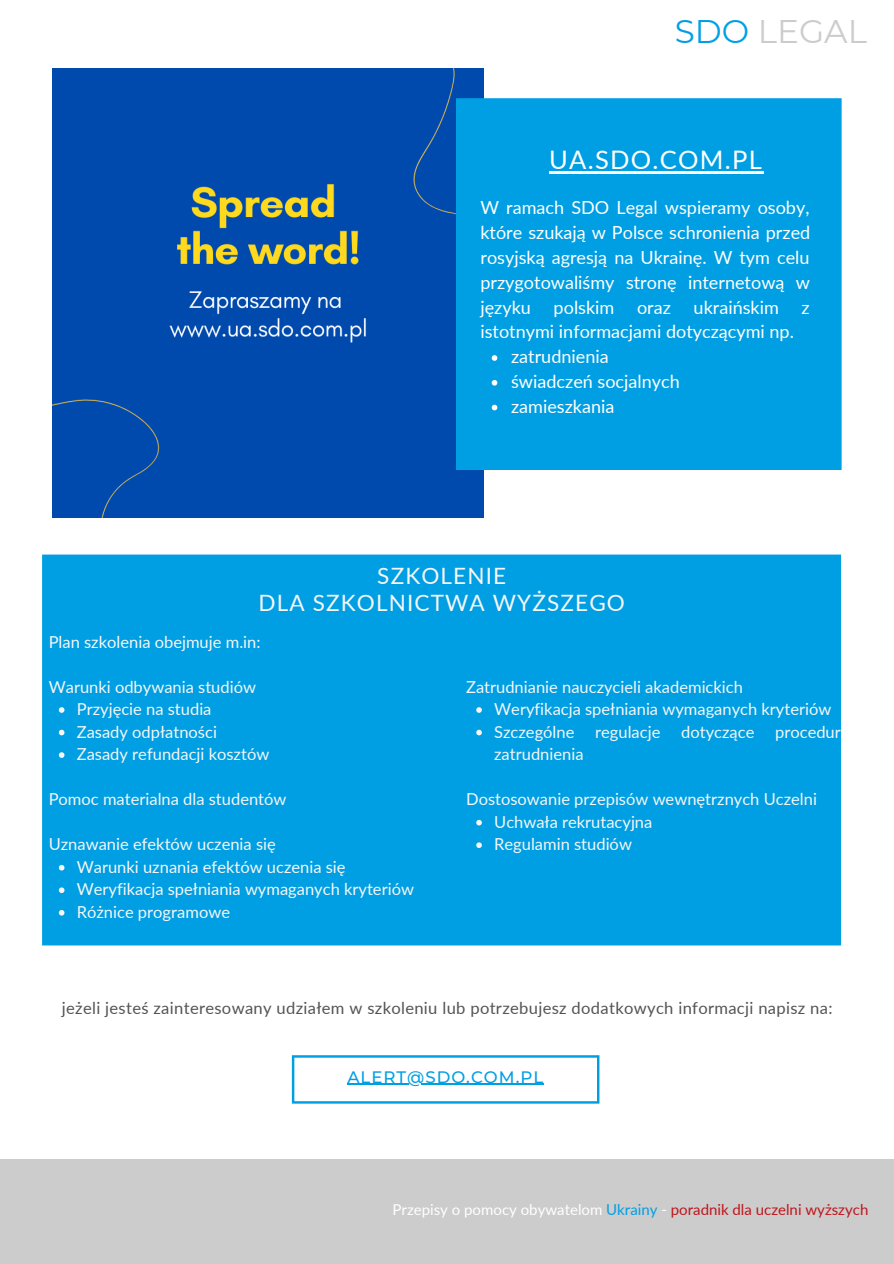
<style>
.page{position:relative;width:894px;height:1264px;background:#fff}
.page>*{position:absolute;margin:0;border:0;box-sizing:border-box;transform-origin:0 0}
.t1{font:32.7px "Montserrat";color:#ccc}
.t2{font:25.5px "Lato";letter-spacing:.05em;color:#fff}
.t3{font:22.5px "Lato";letter-spacing:.05em;color:#f6f6f7}
.t4{font:700 18.15px "Raleway";letter-spacing:.25em;color:#fff}
.t5{font:18px/24.8px "Lato";color:#fff;text-align:justify}
.t6{font:16.5px "Lato";color:#f6f6f7}
.t7{font:16.5px "Lato";letter-spacing:.02em;color:#545454}
.t8{font:500 16.5px "Montserrat";letter-spacing:.06em;color:#009fe3}
.t9{font:15px "Lato";color:#fff}
.s1{color:#009fe3}
.s2{color:#c0151c}
</style>
<div class="page">
<svg style="left:292px;top:1055px;width:307px;height:48px"></svg>
<hr style="left:347px;top:1083px;width:197px;height:1px;background:#009fe3">
<div style="left:0;top:1159px;width:893px;height:104px;background:#ccc"></div>
<div style="left:53px;top:68px;width:430px;height:450px;background:#004aad"></div>
<div style="left:456px;top:99px;width:384px;height:370px;background:#009fe3"></div>
<hr style="left:840px;top:99px;width:1px;height:370px;background:#009fe3">
<hr style="left:457px;top:469px;width:383px;height:1px;background:#009fe3">
<hr style="left:457px;top:98px;width:383px;height:1px;background:#009fe3">
<div style="left:43px;top:555px;width:797px;height:389px;background:#009fe3"></div>
<hr style="left:42px;top:555px;width:1px;height:389px;background:#009fe3">
<hr style="left:43px;top:944px;width:796px;height:1px;background:#009fe3">
<hr style="left:43px;top:554px;width:796px;height:1px;background:#009fe3">
<svg style="left:491px;top:355px;width:6px;height:6px"></svg>
<svg style="left:491px;top:380px;width:6px;height:5px"></svg>
<svg style="left:491px;top:405px;width:6px;height:5px"></svg>
<hr style="left:549px;top:171px;width:214px;height:2px;background:#fff">
<svg style="left:59px;top:707px;width:5px;height:5px"></svg>
<svg style="left:59px;top:729px;width:5px;height:6px"></svg>
<svg style="left:59px;top:752px;width:5px;height:6px"></svg>
<svg style="left:59px;top:864px;width:5px;height:6px"></svg>
<svg style="left:59px;top:887px;width:5px;height:6px"></svg>
<svg style="left:59px;top:910px;width:5px;height:5px"></svg>
<svg style="left:476px;top:707px;width:5px;height:5px"></svg>
<svg style="left:476px;top:729px;width:5px;height:6px"></svg>
<svg style="left:476px;top:819px;width:5px;height:6px"></svg>
<svg style="left:476px;top:842px;width:5px;height:6px"></svg>
<p class="t1" style="left:674px;top:11px;width:193px"><span class="s1">SDO</span> LEGAL</p>
<p class="t2" style="left:549px;top:144px;width:214px">UA.SDO.COM.PL</p>
<p class="t5" style="left:480px;top:195px;width:331px">W ramach SDO Legal wspieramy osoby, które szukają w Polsce schronienia przed rosyjską agresją na Ukrainę. W tym celu przygotowaliśmy stronę internetową w języku</p>
<p class="t5" style="left:553px;top:294px;width:62px">polskim</p>
<p class="t5" style="left:637px;top:294px;width:35px">oraz</p>
<p class="t5" style="left:693px;top:294px;width:87px">ukraińskim</p>
<p class="t5" style="left:801px;top:294px;width:10px">z</p>
<p class="t5" style="left:480px;top:319px;width:315px">istotnymi informacjami dotyczącymi np.</p>
<p class="t5" style="left:511px;top:344px;width:99px">zatrudnienia</p>
<p class="t5" style="left:511px;top:368px;width:170px">świadczeń socjalnych</p>
<p class="t5" style="left:511px;top:393px;width:105px">zamieszkania</p>
<p class="t3" style="left:377px;top:561px;width:130px">SZKOLENIE</p>
<p class="t3" style="left:258px;top:588px;width:368px">DLA SZKOLNICTWA WYŻSZEGO</p>
<p class="t6" style="left:49px;top:631px;width:213px">Plan szkolenia obejmuje m.in:</p>
<p class="t6" style="left:49px;top:676px;width:209px">Warunki odbywania studiów</p>
<p class="t6" style="left:77px;top:698px;width:136px">Przyjęcie na studia</p>
<p class="t6" style="left:77px;top:721px;width:142px">Zasady odpłatności</p>
<p class="t6" style="left:77px;top:743px;width:194px">Zasady refundacji kosztów</p>
<p class="t6" style="left:49px;top:789px;width:239px">Pomoc materialna dla studentów</p>
<p class="t6" style="left:49px;top:834px;width:228px">Uznawanie efektów uczenia się</p>
<p class="t6" style="left:77px;top:856px;width:270px">Warunki uznania efektów uczenia się</p>
<p class="t6" style="left:77px;top:879px;width:338px">Weryfikacja spełniania wymaganych kryteriów</p>
<p class="t6" style="left:77px;top:901px;width:155px">Różnice programowe</p>
<p class="t6" style="left:466px;top:676px;width:278px">Zatrudnianie nauczycieli akademickich</p>
<p class="t6" style="left:494px;top:698px;width:338px">Weryfikacja spełniania wymaganych kryteriów</p>
<p class="t6" style="left:494px;top:721px;width:82px">Szczególne</p>
<p class="t6" style="left:595px;top:721px;width:67px">regulacje</p>
<p class="t6" style="left:681px;top:721px;width:75px">dotyczące</p>
<p class="t6" style="left:775px;top:721px;width:67px">procedur</p>
<p class="t6" style="left:494px;top:743px;width:91px">zatrudnienia</p>
<p class="t6" style="left:466px;top:789px;width:352px">Dostosowanie przepisów wewnętrznych Uczelni</p>
<p class="t6" style="left:494px;top:811px;width:160px">Uchwała rekrutacyjna</p>
<p class="t6" style="left:494px;top:834px;width:139px">Regulamin studiów</p>
<p class="t7" style="left:62px;top:997px;width:772px">jeżeli jesteś zainteresowany udziałem w szkoleniu lub potrzebujesz dodatkowych informacji napisz na:</p>
<p class="t8" style="left:347px;top:1066px;width:197px">ALERT@SDO.COM.PL</p>
<p class="t9" style="left:392px;top:1199px;width:477px">Przepisy o pomocy obywatelom <span class="s1">Ukrainy</span> - <span class="s2">poradnik dla uczelni wyższych</span></p>
<p class="t4" style="left:294px;top:1204px;width:305px">WWW.SZYMONIJULIA.PL</p>
</div>
